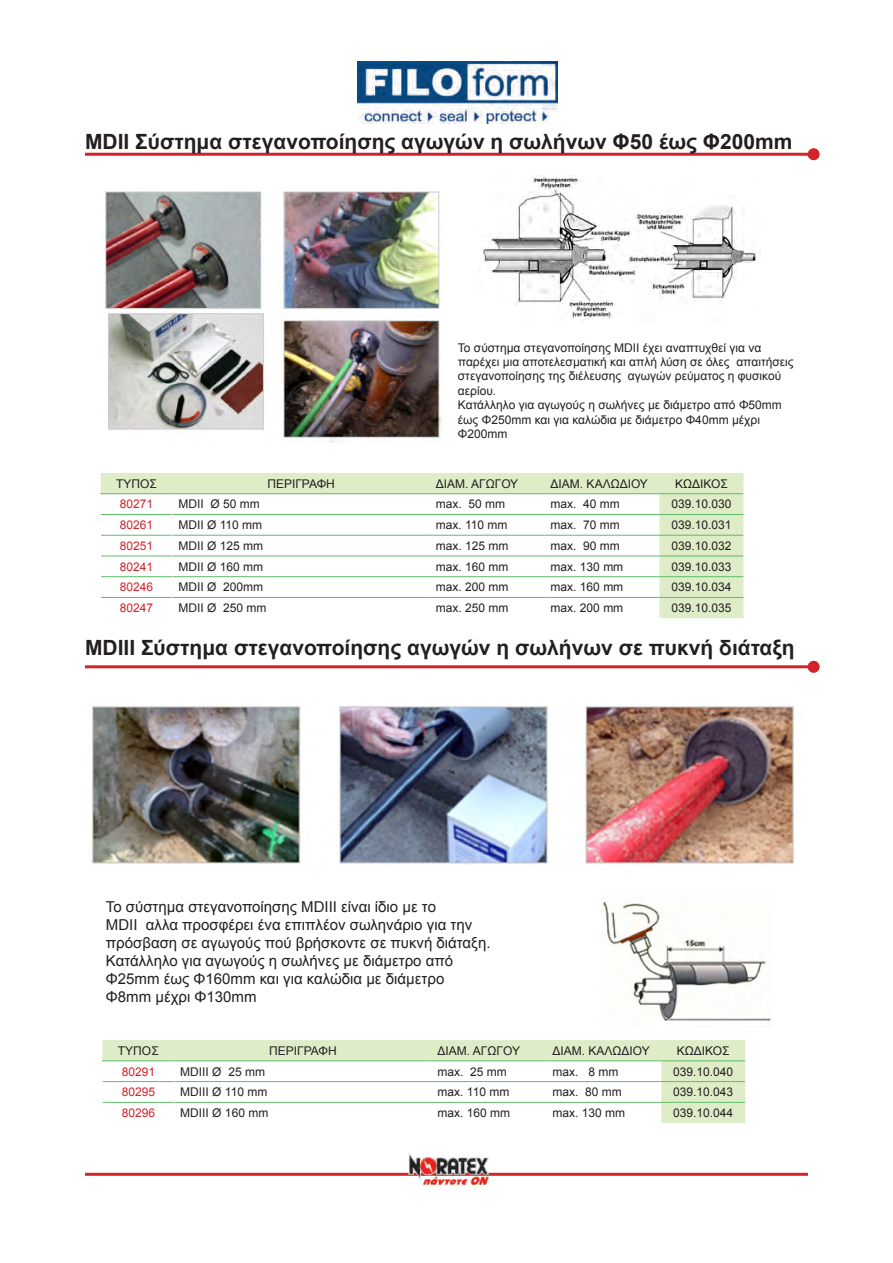
<style>
.page{position:relative;width:893px;height:1263px;background:#fff}
.page>*{position:absolute;margin:0;border:0;box-sizing:border-box;transform-origin:0 0}
.techn__characteristi{font:700 21px "Arial";color:#231f20}
.techn__characteristi-2{font:15px/18px "Arial";color:#231f20}
.techn__characteristi-3{font:12px/14.4px "Arial";color:#231f20}
.t1{font:12px "Arial";color:#d1232a}
</style>
<div class="page">
<hr style="left:85px;top:1173px;width:723px;height:3px;background:#d1232a">
<img style="left:407px;top:1152px;width:83px;height:33px">
<hr style="left:85px;top:665px;width:729px;height:3px;background:#d1232a">
<div style="left:808px;top:661px;width:12px;height:12px;background:#d1232a;border-radius:50%"></div>
<hr style="left:85px;top:153px;width:729px;height:3px;background:#d1232a">
<div style="left:808px;top:148px;width:12px;height:12px;background:#d1232a;border-radius:50%"></div>
<img style="left:358px;top:62px;width:200px;height:61px">
<img style="left:105px;top:188px;width:336px;height:255px">
<img style="left:482px;top:176px;width:279px;height:143px">
<img style="left:92px;top:705px;width:702px;height:159px">
<img style="left:603px;top:902px;width:168px;height:122px">
<svg style="left:102px;top:1040px;width:643px;height:83px"></svg>
<hr style="left:102px;top:1060px;width:72px;height:1px;background:#5ebd68">
<hr style="left:174px;top:1060px;width:258px;height:1px;background:#5ebd68">
<hr style="left:432px;top:1060px;width:114px;height:1px;background:#5ebd68">
<hr style="left:546px;top:1060px;width:115px;height:1px;background:#5ebd68">
<hr style="left:661px;top:1060px;width:84px;height:1px;background:#5ebd68">
<hr style="left:103px;top:1081px;width:71px;height:1px;background:#5ebd68">
<hr style="left:175px;top:1081px;width:257px;height:1px;background:#5ebd68">
<hr style="left:432px;top:1081px;width:114px;height:1px;background:#5ebd68">
<hr style="left:546px;top:1081px;width:115px;height:1px;background:#5ebd68">
<hr style="left:661px;top:1081px;width:84px;height:1px;background:#5ebd68">
<hr style="left:103px;top:1102px;width:71px;height:1px;background:#5ebd68">
<hr style="left:175px;top:1102px;width:257px;height:1px;background:#5ebd68">
<hr style="left:432px;top:1102px;width:114px;height:1px;background:#5ebd68">
<hr style="left:546px;top:1102px;width:115px;height:1px;background:#5ebd68">
<hr style="left:661px;top:1102px;width:84px;height:1px;background:#5ebd68">
<svg style="left:101px;top:473px;width:642px;height:145px"></svg>
<hr style="left:100px;top:493px;width:72px;height:1px;background:#5ebd68">
<hr style="left:172px;top:493px;width:258px;height:1px;background:#5ebd68">
<hr style="left:430px;top:493px;width:115px;height:1px;background:#5ebd68">
<hr style="left:545px;top:493px;width:114px;height:1px;background:#5ebd68">
<hr style="left:659px;top:493px;width:84px;height:1px;background:#5ebd68">
<hr style="left:101px;top:514px;width:71px;height:1px;background:#5ebd68">
<hr style="left:173px;top:514px;width:257px;height:1px;background:#5ebd68">
<hr style="left:430px;top:514px;width:115px;height:1px;background:#5ebd68">
<hr style="left:545px;top:514px;width:114px;height:1px;background:#5ebd68">
<hr style="left:659px;top:514px;width:84px;height:1px;background:#5ebd68">
<hr style="left:101px;top:535px;width:71px;height:1px;background:#5ebd68">
<hr style="left:173px;top:535px;width:257px;height:1px;background:#5ebd68">
<hr style="left:430px;top:535px;width:115px;height:1px;background:#5ebd68">
<hr style="left:545px;top:535px;width:114px;height:1px;background:#5ebd68">
<hr style="left:659px;top:535px;width:84px;height:1px;background:#5ebd68">
<hr style="left:101px;top:556px;width:71px;height:1px;background:#5ebd68">
<hr style="left:173px;top:556px;width:257px;height:1px;background:#5ebd68">
<hr style="left:430px;top:556px;width:115px;height:1px;background:#5ebd68">
<hr style="left:545px;top:556px;width:114px;height:1px;background:#5ebd68">
<hr style="left:659px;top:556px;width:84px;height:1px;background:#5ebd68">
<hr style="left:101px;top:576px;width:71px;height:1px;background:#5ebd68">
<hr style="left:173px;top:576px;width:257px;height:1px;background:#5ebd68">
<hr style="left:430px;top:576px;width:115px;height:1px;background:#5ebd68">
<hr style="left:545px;top:576px;width:114px;height:1px;background:#5ebd68">
<hr style="left:659px;top:576px;width:84px;height:1px;background:#5ebd68">
<hr style="left:101px;top:597px;width:71px;height:1px;background:#5ebd68">
<hr style="left:173px;top:597px;width:257px;height:1px;background:#5ebd68">
<hr style="left:430px;top:597px;width:115px;height:1px;background:#5ebd68">
<hr style="left:545px;top:597px;width:114px;height:1px;background:#5ebd68">
<hr style="left:659px;top:597px;width:84px;height:1px;background:#5ebd68">
<p class="techn__characteristi" style="left:85px;top:127px;width:709px">MDII Σύστημα στεγανοποίησης αγωγών η σωλήνων Φ50 έως Φ200mm</p>
<p class="techn__characteristi-3" style="left:458px;top:340px;width:337px">Το σύστημα στεγανοποίησης MDII έχει αναπτυχθεί για να παρέχει μια αποτελεσματική και απλή λύση σε όλες απαιτήσεις στεγανοποίησης της διέλευσης αγωγών ρεύματος η φυσικού αερίου.</p>
<p class="techn__characteristi-3" style="left:458px;top:398px;width:325px">Κατάλληλο για αγωγούς η σωλήνες με διάμετρο από Φ50mm έως Φ250mm και για καλώδια με διάμετρο Φ40mm μέχρι<br>Φ200mm</p>
<p class="techn__characteristi-3" style="left:116px;top:476px;width:42px">ΤΥΠΟΣ</p>
<p class="techn__characteristi-3" style="left:267px;top:476px;width:69px">ΠΕΡΙΓΡΑΦΗ</p>
<p class="techn__characteristi-3" style="left:436px;top:476px;width:84px">ΔΙΑΜ. ΑΓΩΓΟΥ</p>
<p class="techn__characteristi-3" style="left:551px;top:476px;width:99px">ΔΙΑΜ. ΚΑΛΩΔΙΟΥ</p>
<p class="techn__characteristi-3" style="left:675px;top:476px;width:54px">ΚΩΔΙΚΟΣ</p>
<p class="t1" style="left:120px;top:496px;width:35px">80271</p>
<p class="techn__characteristi-3" style="left:179px;top:497px;width:83px">MDII Ø 50 mm</p>
<p class="techn__characteristi-3" style="left:436px;top:497px;width:71px">max. 50 mm</p>
<p class="techn__characteristi-3" style="left:551px;top:497px;width:71px">max. 40 mm</p>
<p class="techn__characteristi-3" style="left:671px;top:497px;width:62px">039.10.030</p>
<p class="t1" style="left:120px;top:517px;width:35px">80261</p>
<p class="techn__characteristi-3" style="left:179px;top:518px;width:85px">MDII Ø 110 mm</p>
<p class="techn__characteristi-3" style="left:436px;top:518px;width:73px">max. 110 mm</p>
<p class="techn__characteristi-3" style="left:551px;top:518px;width:71px">max. 70 mm</p>
<p class="techn__characteristi-3" style="left:671px;top:518px;width:62px">039.10.031</p>
<p class="t1" style="left:120px;top:538px;width:35px">80251</p>
<p class="techn__characteristi-3" style="left:179px;top:539px;width:86px">MDII Ø 125 mm</p>
<p class="techn__characteristi-3" style="left:436px;top:539px;width:74px">max. 125 mm</p>
<p class="techn__characteristi-3" style="left:551px;top:539px;width:71px">max. 90 mm</p>
<p class="techn__characteristi-3" style="left:671px;top:539px;width:62px">039.10.032</p>
<p class="t1" style="left:120px;top:559px;width:35px">80241</p>
<p class="techn__characteristi-3" style="left:179px;top:559px;width:86px">MDII Ø 160 mm</p>
<p class="techn__characteristi-3" style="left:436px;top:559px;width:74px">max. 160 mm</p>
<p class="techn__characteristi-3" style="left:551px;top:559px;width:74px">max. 130 mm</p>
<p class="techn__characteristi-3" style="left:671px;top:559px;width:62px">039.10.033</p>
<p class="t1" style="left:120px;top:579px;width:35px">80246</p>
<p class="techn__characteristi-3" style="left:179px;top:580px;width:86px">MDII Ø 200mm</p>
<p class="techn__characteristi-3" style="left:436px;top:580px;width:74px">max. 200 mm</p>
<p class="techn__characteristi-3" style="left:551px;top:580px;width:74px">max. 160 mm</p>
<p class="techn__characteristi-3" style="left:671px;top:580px;width:62px">039.10.034</p>
<p class="t1" style="left:120px;top:600px;width:35px">80247</p>
<p class="techn__characteristi-3" style="left:179px;top:601px;width:90px">MDII Ø 250 mm</p>
<p class="techn__characteristi-3" style="left:436px;top:601px;width:74px">max. 250 mm</p>
<p class="techn__characteristi-3" style="left:551px;top:601px;width:74px">max. 200 mm</p>
<p class="techn__characteristi-3" style="left:671px;top:601px;width:62px">039.10.035</p>
<p class="techn__characteristi" style="left:85px;top:634px;width:711px">MDIII Σύστημα στεγανοποίησης αγωγών η σωλήνων σε πυκνή διάταξη</p>
<p class="techn__characteristi-2" style="left:106px;top:897px;width:386px">Το σύστημα στεγανοποίησης MDIII είναι ίδιο με το<br>MDII αλλα προσφέρει ένα επιπλέον σωληνάριο για την πρόσβαση σε αγωγούς πού βρήσκοντε σε πυκνή διάταξη.</p>
<p class="techn__characteristi-2" style="left:106px;top:951px;width:349px">Κατάλληλο για αγωγούς η σωλήνες με διάμετρο από<br>Φ25mm έως Φ160mm και για καλώδια με διάμετρο<br>Φ8mm μέχρι Φ130mm</p>
<p class="techn__characteristi-3" style="left:118px;top:1043px;width:42px">ΤΥΠΟΣ</p>
<p class="techn__characteristi-3" style="left:269px;top:1043px;width:69px">ΠΕΡΙΓΡΑΦΗ</p>
<p class="techn__characteristi-3" style="left:438px;top:1043px;width:84px">ΔΙΑΜ. ΑΓΩΓΟΥ</p>
<p class="techn__characteristi-3" style="left:552px;top:1043px;width:99px">ΔΙΑΜ. ΚΑΛΩΔΙΟΥ</p>
<p class="techn__characteristi-3" style="left:677px;top:1043px;width:54px">ΚΩΔΙΚΟΣ</p>
<p class="t1" style="left:122px;top:1063px;width:35px">80291</p>
<p class="techn__characteristi-3" style="left:180px;top:1064px;width:86px">MDIII Ø 25 mm</p>
<p class="techn__characteristi-3" style="left:438px;top:1064px;width:71px">max. 25 mm</p>
<p class="techn__characteristi-3" style="left:552px;top:1064px;width:68px">max. 8 mm</p>
<p class="techn__characteristi-3" style="left:673px;top:1064px;width:62px">039.10.040</p>
<p class="t1" style="left:122px;top:1084px;width:35px">80295</p>
<p class="techn__characteristi-3" style="left:180px;top:1085px;width:89px">MDIII Ø 110 mm</p>
<p class="techn__characteristi-3" style="left:438px;top:1085px;width:73px">max. 110 mm</p>
<p class="techn__characteristi-3" style="left:552px;top:1085px;width:71px">max. 80 mm</p>
<p class="techn__characteristi-3" style="left:673px;top:1085px;width:62px">039.10.043</p>
<p class="t1" style="left:122px;top:1105px;width:35px">80296</p>
<p class="techn__characteristi-3" style="left:180px;top:1106px;width:90px">MDIII Ø 160 mm</p>
<p class="techn__characteristi-3" style="left:438px;top:1106px;width:74px">max. 160 mm</p>
<p class="techn__characteristi-3" style="left:552px;top:1106px;width:74px">max. 130 mm</p>
<p class="techn__characteristi-3" style="left:673px;top:1106px;width:62px">039.10.044</p>
</div>
